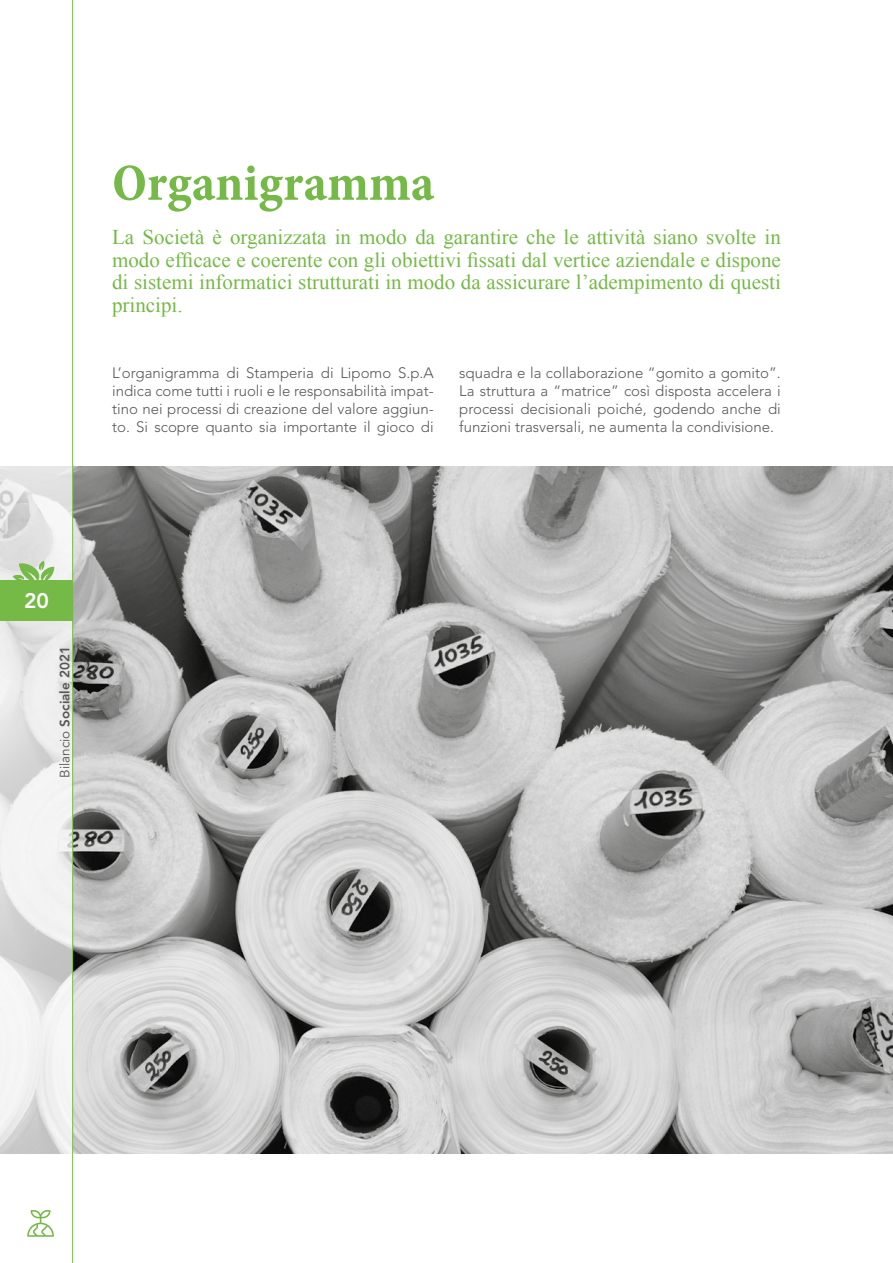
<style>
.page{position:relative;width:893px;height:1263px;background:#fff}
.page>*{position:absolute;margin:0;border:0;box-sizing:border-box;transform-origin:0 0}
.t1{font:52.5px "Minion Pro Bold Cn Capt";color:#75b947}
.t2{font:21px/22.5px "Times New Roman";color:#75b947;text-align:justify}
.t3{font:800 21px "Avenir LT Std";color:#fff}
.t4{font:300 15px/18px "Avenir LT Std";color:#575756;text-align:justify}
.t5{font:800 13.5px "Avenir LT Std";color:#575756}
.s1{font-weight:400}
</style>
<div class="page">
<img style="left:73px;top:466px;width:820px;height:688px">
<svg style="left:0;top:466px;width:72px;height:688px;fill:#efefef"></svg>
<div style="left:0;top:580px;width:73px;height:41px;background:#75b947"></div>
<svg style="left:27px;top:1210px;width:27px;height:27px"></svg>
<hr style="left:72px;top:0;width:1px;height:1263px;background:#75b947">
<svg style="left:13px;top:561px;width:41px;height:19px"></svg>
<h1 class="t1" style="left:112px;top:146px;width:324px">Organigramma</h1>
<p class="t2" style="left:112px;top:226px;width:670px">La Società è organizzata in modo da garantire che le attività siano svolte in modo efficace e coerente con gli obiettivi fissati dal vertice aziendale e dispone di sistemi informatici strutturati in modo da assicurare l’adempimento di questi principi.</p>
<p class="t4" style="left:112px;top:364px;width:323px">L’organigramma di Stamperia di Lipomo S.p.A indica come tutti i ruoli e le responsabilità impat&shy;tino nei processi di creazione del valore aggiun&shy;to. Si scopre quanto sia importante il gioco di</p>
<p class="t4" style="left:459px;top:364px;width:323px">squadra e la collaborazione “gomito a gomito”.<br>La struttura a “matrice” così disposta accelera i processi decisionali poiché, godendo anche di funzioni trasversali, ne aumenta la condivisione.</p>
<h2 class="t3" style="left:24px;top:588px;width:26px">20</h2>
<p class="t5" style="left:57px;top:778px;width:133px;rotate:-90deg"><span class="s1">Bilancio</span> Sociale 2021</p>
</div>
